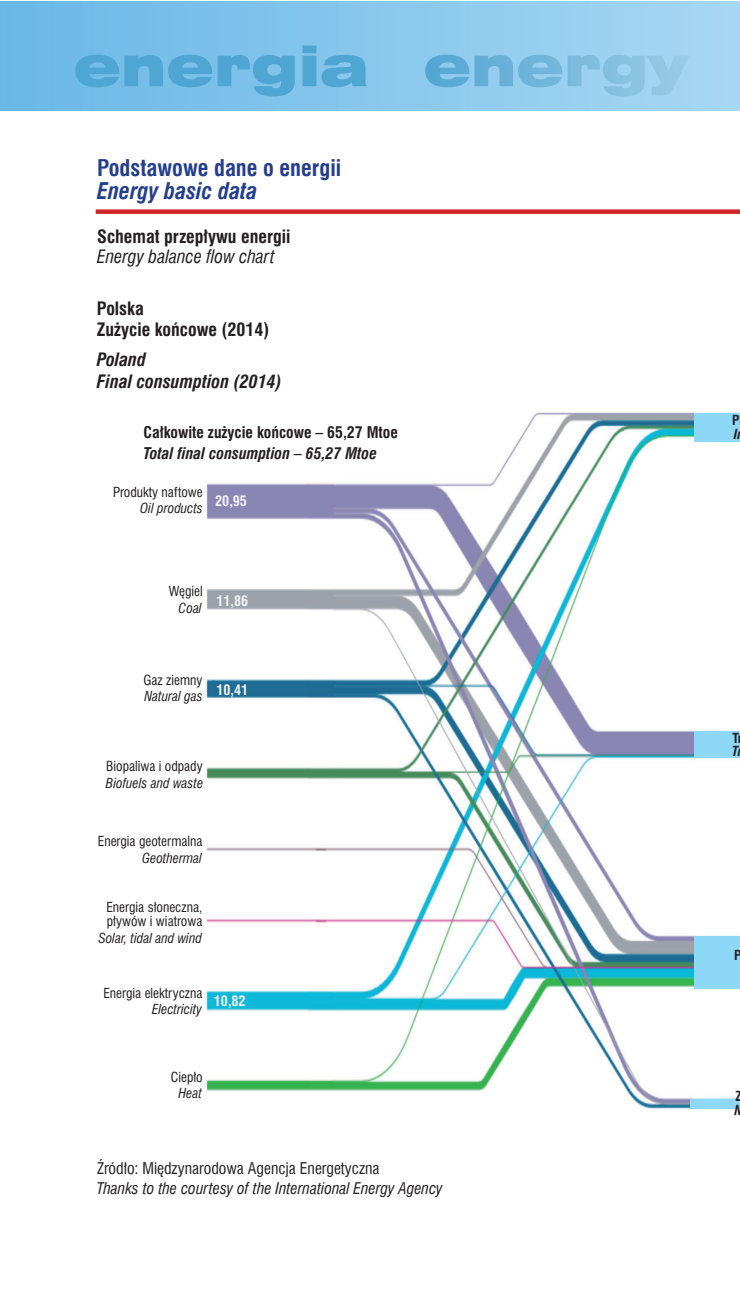
<style>
.page{position:relative;width:740px;height:1314px;background:#fff}
.page>*{position:absolute;margin:0;border:0;box-sizing:border-box;transform-origin:0 0}
.tyt_dzialow{font:700 22.5px "Swis 721 Cn EU";color:#253f8e}
.tyt_dzialow-2{font:italic 700 22.5px "Swis 721 Cn EU";color:#253f8e}
.t1{font:italic 700 18px/21.6px "Swis 721 Cn EU";color:#231f20}
.t2{font:700 18px/21.6px "Swis 721 Cn EU";color:#231f20}
.tyt_wyk{font:700 18px "Swis 721 Cn EU";color:#231f20}
.tyt_wyk-2{font:italic 18px "Swis 721 Cn EU";color:#231f20}
.t3{font:700 15.75px/21.2px "Swis 721 Cn EU";color:#231f20}
.tyt_wyk-3{font:italic 15.75px "Swis 721 Cn EU";color:#231f20}
.tyt_wyk-4{font:15.75px "Swis 721 Cn EU";color:#231f20}
.t4{font:700 14.17px "Swis 721 Cn EU";color:#f2f3f4}
.t5{font:13.5px/16.7px "Swis 721 Cn EU";color:#231f20;text-align:right}
.t6{font:italic 13.5px/16.7px "Swis 721 Cn EU";color:#231f20}
.t7{font:700 13.5px/14px "Swis 721 Cn EU";color:#231f20}
.s1{font-style:italic}
.s2{font-style:normal}
</style>
<div class="page">
<div style="left:0;top:1px;width:740px;height:110px;background:linear-gradient(to right,#69b8e7,#a7d6f3)"></div>
<svg style="left:75px;top:45px;width:570px;height:51px;background:#77bce3"></svg>
<div style="left:96px;top:209px;width:644px;height:5px;background:#d1232a"></div>
<img style="left:206px;top:412px;width:534px;height:697px">
<div style="left:694px;top:413px;width:46px;height:29px;background:#8dd7f7"></div>
<div style="left:694px;top:731px;width:46px;height:27px;background:#8dd7f7"></div>
<div style="left:694px;top:936px;width:46px;height:52px;background:#8dd7f7"></div>
<div style="left:690px;top:1099px;width:50px;height:9px;background:#8dd7f7"></div>
<p class="tyt_dzialow" style="left:97px;top:155px;width:246px">Podstawowe dane o energii</p>
<p class="tyt_dzialow-2" style="left:97px;top:177px;width:162px">Energy basic data</p>
<p class="tyt_wyk" style="left:97px;top:226px;width:195px">Schemat przepływu energii</p>
<p class="tyt_wyk-2" style="left:97px;top:246px;width:179px">Energy balance flow chart</p>
<p class="t2" style="left:97px;top:298px;width:174px">Polska<br>Zużycie końcowe (2014)</p>
<p class="t1" style="left:97px;top:350px;width:186px">Poland<br>Final consumption (2014)</p>
<p class="t3" style="left:143px;top:423px;width:256px">Całkowite zużycie końcowe – 65,27 Mtoe<br><span class="s1">Total final consumption – 65,27 Mtoe</span></p>
<p class="t5" style="left:113px;top:483px;width:91px">Produkty naftowe<br><span class="s1">Oil products</span></p>
<p class="t4" style="left:215px;top:493px;width:33px">20,95</p>
<p class="t5" style="left:169px;top:583px;width:35px">Węgiel<br><span class="s1">Coal</span></p>
<p class="t4" style="left:216px;top:592px;width:33px">11,86</p>
<p class="t6" style="left:144px;top:672px;width:61px"><span class="s2">Gaz ziemny<br></span>Natural gas</p>
<p class="t4" style="left:216px;top:681px;width:33px">10,41</p>
<p class="t5" style="left:106px;top:758px;width:99px;text-align:left">Biopaliwa i odpady<br><span class="s1">Biofuels and waste</span></p>
<p class="t5" style="left:98px;top:833px;width:106px">Energia geotermalna<br><span class="s1">Geothermal</span></p>
<p class="t5" style="left:106px;top:899px;width:98px;line-height:14.6px;text-align:left">Energia słoneczna, pływów i wiatrowa</p>
<p class="t6" style="left:98px;top:930px;width:105px">Solar, tidal and wind</p>
<p class="t5" style="left:103px;top:985px;width:101px;line-height:16px">Energia elektryczna<br><span class="s1">Electricity</span></p>
<p class="t4" style="left:214px;top:993px;width:33px">10,82</p>
<p class="t5" style="left:171px;top:1069px;width:34px;line-height:16px;text-align:center">Ciepło<br><span class="s1">Heat</span></p>
<p class="tyt_wyk-4" style="left:97px;top:1158px;width:284px">Źródło: Międzynarodowa Agencja Energetyczna</p>
<p class="tyt_wyk-3" style="left:97px;top:1179px;width:347px">Thanks to the courtesy of the International Energy Agency</p>
<p class="t7" style="left:732px;top:414px;width:9px">P<br><span class="s1">I</span></p>
<p class="t7" style="left:732px;top:732px;width:8px">T<br><span class="s1">T</span></p>
<p class="t7" style="left:734px;top:949px;width:9px">P</p>
<p class="t7" style="left:734px;top:1090px;width:10px">Z<br><span class="s1">N</span></p>
</div>
